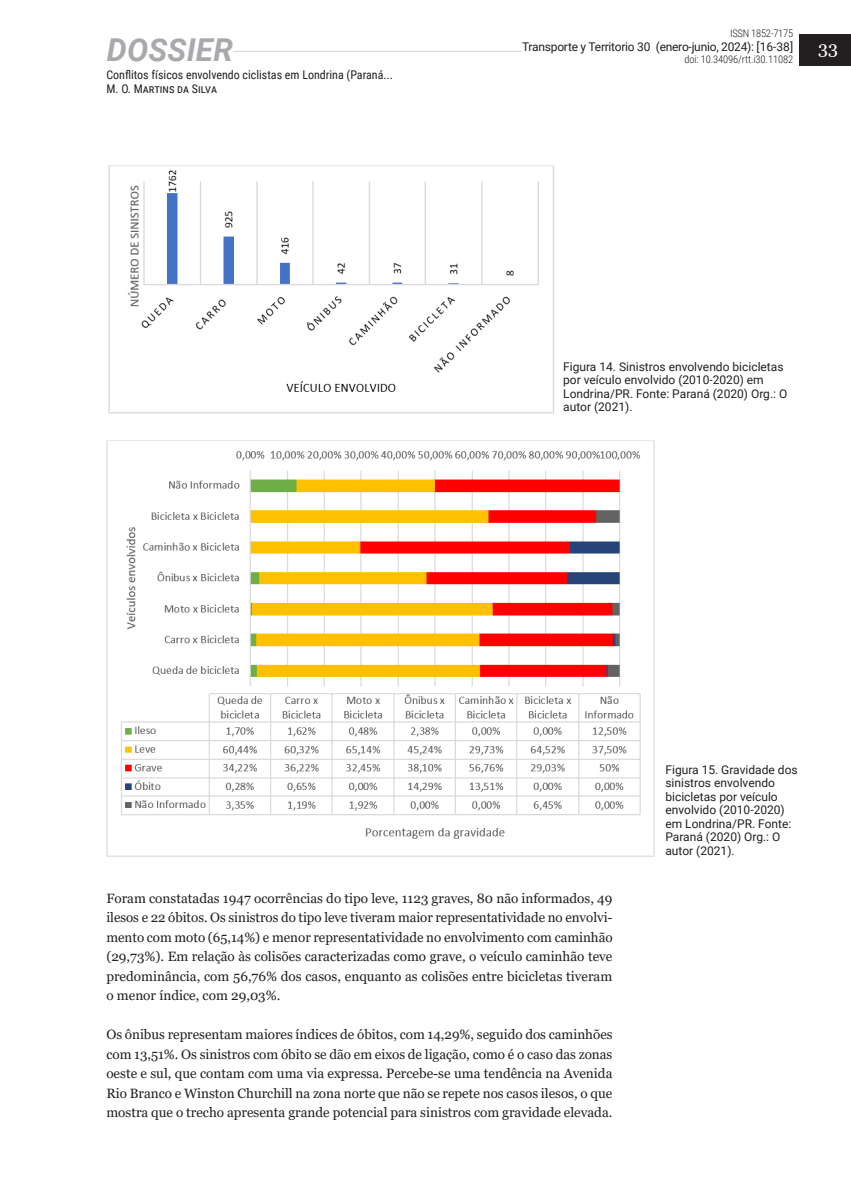
<style>
.page{position:relative;width:851px;height:1191px;background:#fff}
.page>*{position:absolute;margin:0;border:0;box-sizing:border-box;transform-origin:0 0}
.t1{font:italic 700 31.5px "Roboto";letter-spacing:.005em;color:#a8a9ad}
.t2{font:18px "Georgia";color:#fff}
.Paragraph{font:13.5px/19.5px "Georgia";color:#231f20;text-align:justify}
.imagen-epigrafe{font:12px/13.5px "Roboto";color:#231f20}
.t3{font:12px/14.4px "Roboto Condensed";color:#231f20}
.imagen-epigrafe-2{font:12px "Roboto";letter-spacing:-.02em;color:#231f20}
.t4{font:300 10.5px "Roboto Condensed";letter-spacing:-.01em;color:#231f20}
</style>
<div class="page">
<hr style="left:106px;top:51px;width:546px;height:1px;background:#d1d2d4">
<div style="left:522px;top:40px;width:271px;height:15px;background:#fff"></div>
<div style="left:106px;top:48px;width:108px;height:7px;background:#fff"></div>
<div style="left:799px;top:35px;width:51px;height:31px;background:#231f20"></div>
<div style="left:107px;top:35px;width:127px;height:26px;background:#fff"></div>
<img style="left:108px;top:165px;width:446px;height:249px">
<img style="left:106px;top:440px;width:549px;height:417px">
<p class="t4" style="left:730px;top:26px;width:65px">ISSN 1852-7175</p>
<p class="imagen-epigrafe-2" style="left:522px;top:38px;width:272px">Transporte y Territorio 30 (enero-junio, 2024): [16-38]</p>
<p class="t4" style="left:684px;top:52px;width:110px">doi: 10.34096/rtt.i30.11082</p>
<h1 class="t1" style="left:107px;top:28px;width:128px">DOSSIER</h1>
<h2 class="t2" style="left:818px;top:37px;width:21px">33</h2>
<p class="t3" style="left:106px;top:67px;width:288px">Conflitos físicos envolvendo ciclistas em Londrina (Paraná...<br>M. O. Martins da Silva</p>
<p class="imagen-epigrafe" style="left:563px;top:359px;width:225px">Figura 14. Sinistros envolvendo bicicletas por veículo envolvido (2010-2020) em Londrina/PR. Fonte: Paraná (2020) Org.: O autor (2021).</p>
<p class="imagen-epigrafe" style="left:665px;top:762px;width:134px">Figura 15. Gravidade dos sinistros envolvendo bicicletas por veículo envolvido (2010-2020) em Londrina/PR. Fonte:<br>Paraná (2020) Org.: O autor (2021).</p>
<p class="Paragraph" style="left:106px;top:888px;width:507px">Foram constatadas 1947 ocorrências do tipo leve, 1123 graves, 80 não informados, 49 ilesos e 22 óbitos. Os sinistros do tipo leve tiveram maior representatividade no envolvi&shy;mento com moto (65,14%) e menor representatividade no envolvimento com caminhão (29,73%). Em relação às colisões caracterizadas como grave, o veículo caminhão teve predominância, com 56,76% dos casos, enquanto as colisões entre bicicletas tiveram o menor índice, com 29,03%.</p>
<p class="Paragraph" style="left:106px;top:1025px;width:507px">Os ônibus representam maiores índices de óbitos, com 14,29%, seguido dos caminhões com 13,51%. Os sinistros com óbito se dão em eixos de ligação, como é o caso das zonas oeste e sul, que contam com uma via expressa. Percebe-se uma tendência na Avenida Rio Branco e Winston Churchill na zona norte que não se repete nos casos ilesos, o que mostra que o trecho apresenta grande potencial para sinistros com gravidade elevada.</p>
</div>
